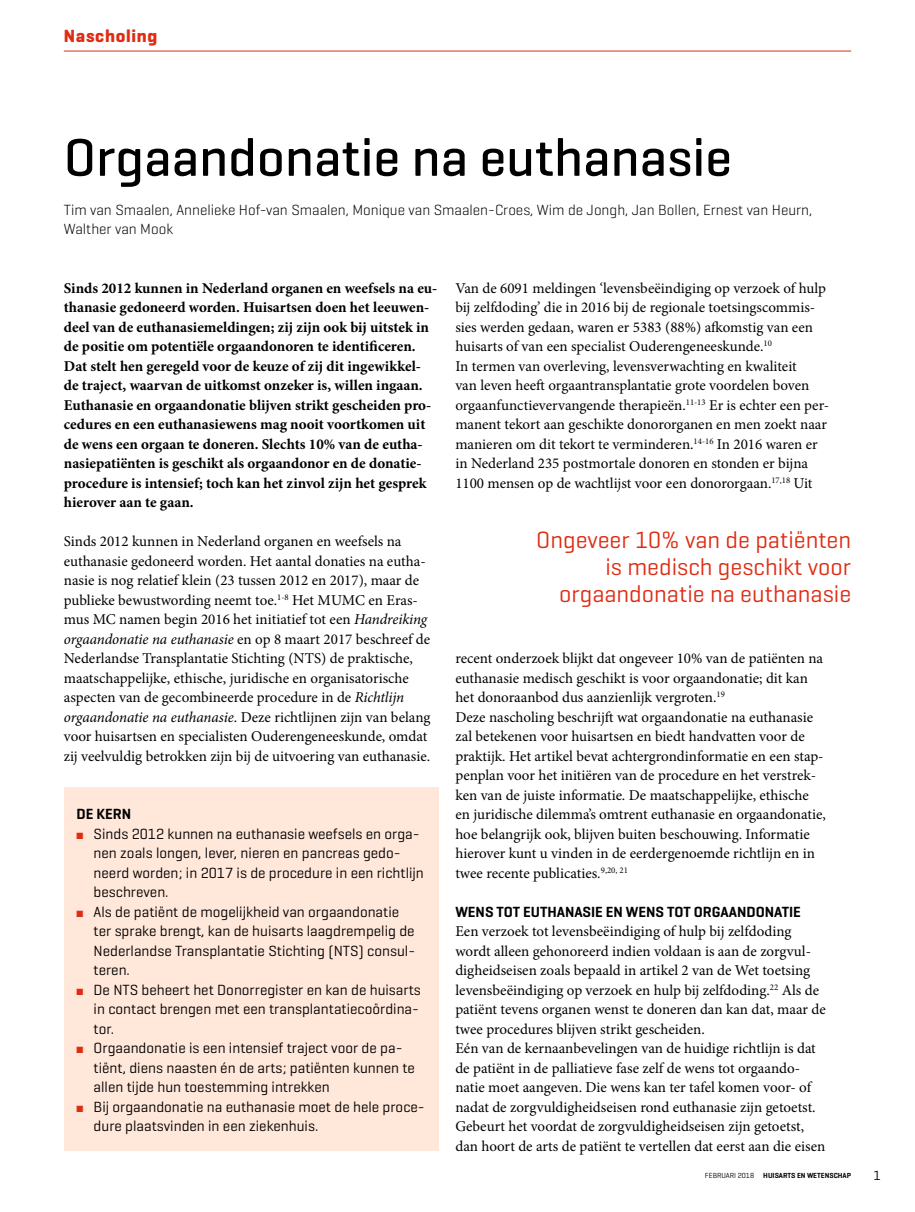
<style>
.page{position:relative;width:915px;height:1212px;background:#fff}
.page>*{position:absolute;margin:0;border:0;box-sizing:border-box;transform-origin:0 0}
.t1{font:500 54px "Geogrotesque";color:#000}
.t2{font:24px/27px "Geogrotesque";color:#df2d14;text-align:right}
.t3{font:700 18px "Geogrotesque";letter-spacing:.04em;color:#df2d14}
.t4{font:15px/19.5px "Minion Pro";color:#000}
.t5{font:15px/19.5px "Geogrotesque";color:#000}
.t6{font:700 15px/19.5px "Minion Pro";color:#000}
.t7{font:300 15px/19.5px "Geogrotesque";color:#000}
.t8{font:600 15px "Geogrotesque";color:#000}
.t9{font:13.5px "Geogrotesque";color:#000}
.t10{font:600 7.5px "Geogrotesque";color:#000}
.s1{font-style:italic}
.s2{color:#df2d14}
.s3{font-weight:400}
</style>
<div class="page">
<hr style="left:64px;top:51px;width:786px;height:1px;background:#df2d14">
<div style="left:64px;top:787px;width:374px;height:364px;background:#ffe7da"></div>
<p class="t3" style="left:64px;top:25px;width:95px">Nascholing</p>
<h1 class="t1" style="left:64px;top:124px;width:669px">Orgaandonatie na euthanasie</h1>
<p class="t7" style="left:64px;top:199px;width:749px">Tim van Smaalen, Annelieke Hof-van Smaalen, Monique van Smaalen-Croes, Wim de Jongh, Jan Bollen, Ernest van Heurn,<br>Walther van Mook</p>
<p class="t6" style="left:64px;top:278px;width:375px">Sinds 2012 kunnen in Nederland organen en weefsels na eu&shy;thanasie gedoneerd worden. Huisartsen doen het leeuwen&shy;deel van de euthanasiemeldingen; zij zijn ook bij uitstek in de positie om potentiële orgaandonoren te identificeren.<br>Dat stelt hen geregeld voor de keuze of zij dit ingewikkel&shy;de traject, waarvan de uitkomst onzeker is, willen ingaan.<br>Euthanasie en orgaandonatie blijven strikt gescheiden pro&shy;cedures en een euthanasiewens mag nooit voortkomen uit de wens een orgaan te doneren. Slechts 10% van de eutha&shy;nasiepatiënten is geschikt als orgaandonor en de donatie&shy;procedure is intensief; toch kan het zinvol zijn het gesprek hierover aan te gaan.</p>
<p class="t4" style="left:64px;top:532px;width:368px">Sinds 2012 kunnen in Nederland organen en weefsels na euthanasie gedoneerd worden. Het aantal donaties na eutha&shy;nasie is nog relatief klein (23 tussen 2012 en 2017), maar de publieke bewustwording neemt toe.<sup>1-8</sup> Het MUMC en Eras&shy;mus MC namen begin 2016 het initiatief tot een <span class="s1">Handreiking orgaandonatie na euthanasie</span> en op 8 maart 2017 beschreef de Nederlandse Transplantatie Stichting (NTS) de praktische, maatschappelijke, ethische, juridische en organisatorische aspecten van de gecombineerde procedure in de <span class="s1">Richtlijn orgaandonatie na euthanasie</span>. Deze richtlijnen zijn van belang voor huisartsen en specialisten Ouderengeneeskunde, omdat zij veelvuldig betrokken zijn bij de uitvoering van euthanasie.</p>
<p class="t8" style="left:77px;top:805px;width:56px">DE KERN</p>
<p class="t5" style="left:94px;top:823px;width:331px;text-indent:-17px"><span class="s2">■</span> Sinds 2012 kunnen na euthanasie weefsels en orga&shy;nen zoals longen, lever, nieren en pancreas gedo&shy;neerd worden; in 2017 is de procedure in een richtlijn beschreven.</p>
<p class="t5" style="left:94px;top:901px;width:323px;text-indent:-17px"><span class="s2">■</span> Als de patiënt de mogelijkheid van orgaandonatie ter sprake brengt, kan de huisarts laagdrempelig de Nederlandse Transplantatie Stichting (NTS) consul&shy;teren.</p>
<p class="t5" style="left:94px;top:979px;width:328px;text-align:justify;text-indent:-17px"><span class="s2">■</span> De NTS beheert het Donorregister en kan de huisarts in contact brengen met een transplantatiecoördina&shy;tor.</p>
<p class="t5" style="left:94px;top:1038px;width:323px;text-indent:-17px"><span class="s2">■</span> Orgaandonatie is een intensief traject voor de pa&shy;tiënt, diens naasten én de arts; patiënten kunnen te allen tijde hun toestemming intrekken</p>
<p class="t5" style="left:94px;top:1096px;width:332px;text-indent:-17px"><span class="s2">■</span> Bij orgaandonatie na euthanasie moet de hele proce&shy;dure plaatsvinden in een ziekenhuis.</p>
<p class="t4" style="left:455px;top:278px;width:375px">Van de 6091 meldingen ‘levensbeëindiging op verzoek of hulp bij zelfdoding’ die in 2016 bij de regionale toetsingscommis&shy;sies werden gedaan, waren er 5383 (88%) afkomstig van een huisarts of van een specialist Ouderengeneeskunde.<sup>10<br></sup>In termen van overleving, levensverwachting en kwaliteit<br>van leven heeft orgaantransplantatie grote voordelen boven orgaanfunctievervangende therapieën.<sup>11-13</sup> Er is echter een per&shy;manent tekort aan geschikte donororganen en men zoekt naar manieren om dit tekort te verminderen.<sup>14-16</sup> In 2016 waren er in Nederland 235 postmortale donoren en stonden er bijna 1100 mensen op de wachtlijst voor een donororgaan.<sup>17,18</sup> Uit</p>
<h2 class="t2" style="left:536px;top:525px;width:316px">Ongeveer 10% van de patiënten is medisch geschikt voor orgaandonatie na euthanasie</h2>
<p class="t4" style="left:455px;top:649px;width:372px">recent onderzoek blijkt dat ongeveer 10% van de patiënten na euthanasie medisch geschikt is voor orgaandonatie; dit kan het donoraanbod dus aanzienlijk vergroten.<sup>19<br></sup>Deze nascholing beschrijft wat orgaandonatie na euthanasie zal betekenen voor huisartsen en biedt handvatten voor de praktijk. Het artikel bevat achtergrondinformatie en een stap&shy;penplan voor het initiëren van de procedure en het verstrek&shy;ken van de juiste informatie. De maatschappelijke, ethische en juridische dilemma’s omtrent euthanasie en orgaandonatie, hoe belangrijk ook, blijven buiten beschouwing. Informatie hierover kunt u vinden in de eerdergenoemde richtlijn en in twee recente publicaties<span class="s1">.</span><sup>9,20,</sup> <sup>21</sup></p>
<p class="t8" style="left:455px;top:902px;width:347px">WENS TOT EUTHANASIE EN WENS TOT ORGAANDONATIE</p>
<p class="t4" style="left:455px;top:922px;width:372px">Een verzoek tot levensbeëindiging of hulp bij zelfdoding wordt alleen gehonoreerd indien voldaan is aan de zorgvul&shy;digheidseisen zoals bepaald in artikel 2 van de Wet toetsing levensbeëindiging op verzoek en hulp bij zelfdoding.<sup>22</sup> Als de patiënt tevens organen wenst te doneren dan kan dat, maar de twee procedures blijven strikt gescheiden.<br>Eén van de kernaanbevelingen van de huidige richtlijn is dat de patiënt in de palliatieve fase zelf de wens tot orgaando&shy;natie moet aangeven. Die wens kan ter tafel komen voor- of nadat de zorgvuldigheidseisen rond euthanasie zijn getoetst.<br>Gebeurt het voordat de zorgvuldigheidseisen zijn getoetst, dan hoort de arts de patiënt te vertellen dat eerst aan die eisen</p>
<p class="t10" style="left:704px;top:1171px;width:148px"><span class="s3">FEBRUARI 2018</span> HUISARTS EN WETENSCHAP</p>
<p class="t9" style="left:873px;top:1166px;width:9px">1</p>
</div>
